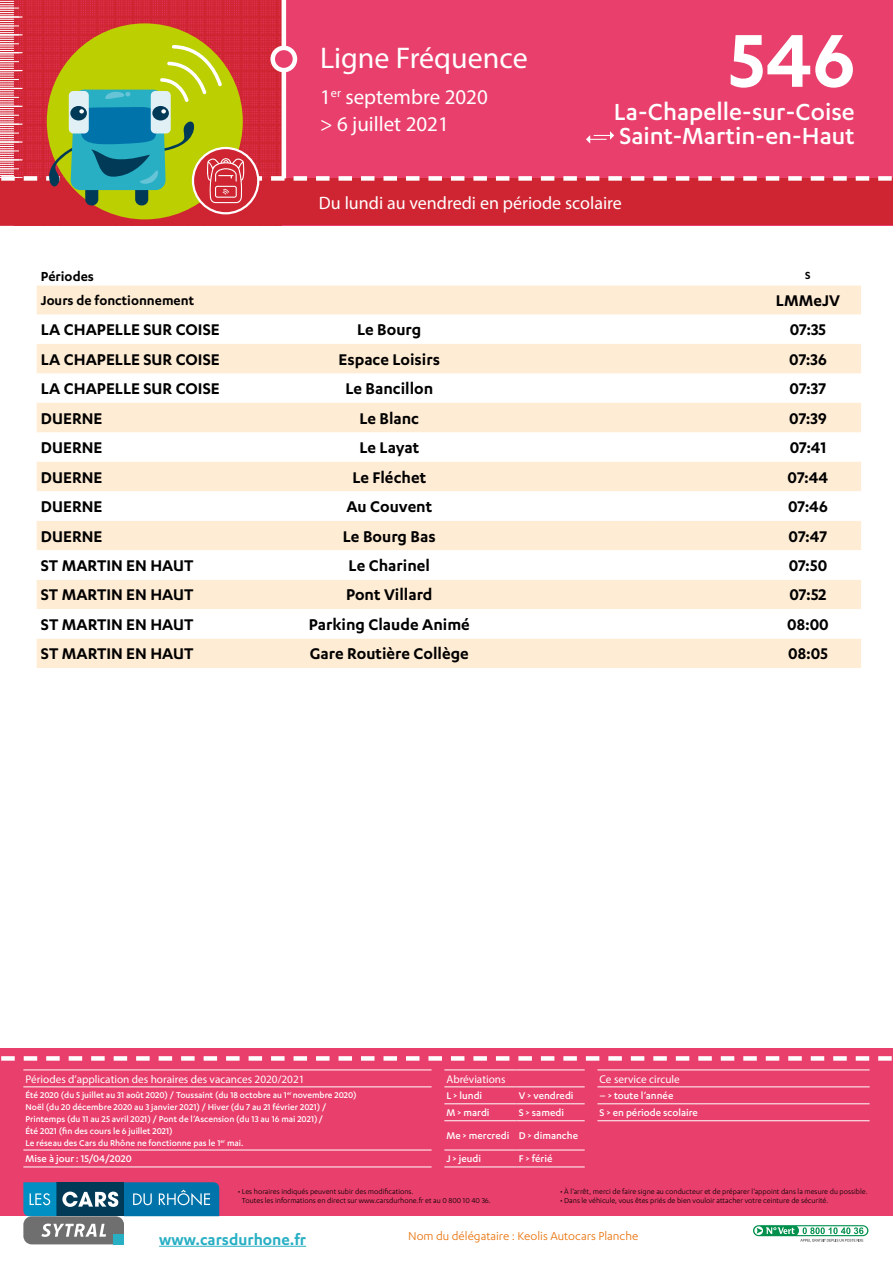
<style>
.page{position:relative;width:893px;height:1263px;background:#fff}
.page>*{position:absolute;margin:0;border:0;box-sizing:border-box;transform-origin:0 0}
.t1{font:600 87px "Karbon";color:#fff}
.t2{font:30px "Myriad Pro";color:#fff}
.t3{font:500 27px/23.2px "Karbon";color:#fff}
.t4{font:21px/27px "Myriad Pro";color:#fff}
.t5{font:600 18px "Karbon";color:#000}
.t6{font:18px "Myriad Pro";color:#fff}
.t7{font:600 17.55px "Karbon";color:#28afc4}
.t8{font:600 15px "Karbon";color:#000}
.t9{font:13.2px "Karbon";color:#ea7007}
.t10{font:600 12px "Karbon";color:#000}
.t11{font:500 11.25px "Karbon";color:#fff}
.t12{font:11.25px "Myriad Pro";color:#fff}
.t13{font:500 9.75px/12px "Karbon";color:#fff}
.t14{font:8.25px/9px "Karbon";color:#000}
</style>
<div class="page">
<div style="left:0;top:1048px;width:893px;height:168px;background:#e93f6c"></div>
<svg style="left:1px;top:1056px;width:891px;height:5px"></svg>
<svg style="left:753px;top:1225px;width:115px;height:17px"></svg>
<hr style="left:159px;top:1246px;width:147px;height:1px;background:#28afc4">
<svg style="left:23px;top:1182px;width:196px;height:62px"></svg>
<hr style="left:23px;top:1070px;width:409px;height:1px;background:#fff">
<hr style="left:444px;top:1070px;width:73px;height:1px;background:#fff">
<hr style="left:517px;top:1070px;width:68px;height:1px;background:#fff">
<hr style="left:597px;top:1070px;width:273px;height:1px;background:#fff">
<hr style="left:23px;top:1086px;width:409px;height:1px;background:#fff">
<hr style="left:444px;top:1086px;width:73px;height:1px;background:#fff">
<hr style="left:517px;top:1086px;width:68px;height:1px;background:#fff">
<hr style="left:597px;top:1086px;width:273px;height:1px;background:#fff">
<hr style="left:444px;top:1103px;width:73px;height:1px;background:#fff">
<hr style="left:517px;top:1103px;width:68px;height:1px;background:#fff">
<hr style="left:597px;top:1103px;width:273px;height:1px;background:#fff">
<hr style="left:444px;top:1120px;width:73px;height:1px;background:#fff">
<hr style="left:517px;top:1120px;width:68px;height:1px;background:#fff">
<hr style="left:597px;top:1120px;width:273px;height:1px;background:#fff">
<hr style="left:23px;top:1150px;width:409px;height:1px;background:#fff">
<hr style="left:444px;top:1150px;width:73px;height:1px;background:#fff">
<hr style="left:517px;top:1150px;width:68px;height:1px;background:#fff">
<hr style="left:23px;top:1167px;width:409px;height:1px;background:#fff">
<hr style="left:444px;top:1167px;width:73px;height:1px;background:#fff">
<hr style="left:517px;top:1167px;width:68px;height:1px;background:#fff">
<svg style="left:0;top:0;width:893px;height:225px;background:#d44e5a"></svg>
<svg style="left:37px;top:286px;width:824px;height:382px;fill:#ffecd4"></svg>
<svg style="left:37px;top:491px;width:824px;height:147px"></svg>
<h2 class="t2" style="left:320px;top:39px;width:209px">Ligne Fréquence</h2>
<p class="t4" style="left:320px;top:83px;width:169px">1<sup>er</sup> septembre 2020 &gt; 6 juillet 2021</p>
<h1 class="t1" style="left:729px;top:11px;width:127px">546</h1>
<h3 class="t3" style="left:614px;top:100px;width:242px">La-Chapelle-sur-Coise<br>Saint-Martin-en-Haut</h3>
<p class="t6" style="left:319px;top:192px;width:305px">Du lundi au vendredi en période scolaire</p>
<p class="t8" style="left:41px;top:267px;width:55px">Périodes</p>
<p class="t10" style="left:805px;top:269px;width:7px">S</p>
<p class="t8" style="left:41px;top:292px;width:155px">Jours de fonctionnement</p>
<p class="t5" style="left:776px;top:290px;width:66px">LMMeJV</p>
<p class="t5" style="left:41px;top:320px;width:180px">LA CHAPELLE SUR COISE</p>
<p class="t5" style="left:357px;top:320px;width:66px">Le Bourg</p>
<p class="t5" style="left:790px;top:320px;width:38px">07:35</p>
<p class="t5" style="left:41px;top:349px;width:180px">LA CHAPELLE SUR COISE</p>
<p class="t5" style="left:338px;top:349px;width:103px">Espace Loisirs</p>
<p class="t5" style="left:789px;top:349px;width:39px">07:36</p>
<p class="t5" style="left:41px;top:379px;width:180px">LA CHAPELLE SUR COISE</p>
<p class="t5" style="left:345px;top:379px;width:89px">Le Bancillon</p>
<p class="t5" style="left:790px;top:379px;width:38px">07:37</p>
<p class="t5" style="left:41px;top:408px;width:63px">DUERNE</p>
<p class="t5" style="left:359px;top:408px;width:61px">Le Blanc</p>
<p class="t5" style="left:789px;top:408px;width:39px">07:39</p>
<p class="t5" style="left:41px;top:437px;width:63px">DUERNE</p>
<p class="t5" style="left:359px;top:437px;width:61px">Le Layat</p>
<p class="t5" style="left:790px;top:437px;width:38px">07:41</p>
<p class="t5" style="left:41px;top:467px;width:63px">DUERNE</p>
<p class="t5" style="left:352px;top:467px;width:75px">Le Fléchet</p>
<p class="t5" style="left:788px;top:467px;width:42px">07:44</p>
<p class="t5" style="left:41px;top:496px;width:63px">DUERNE</p>
<p class="t5" style="left:346px;top:496px;width:87px">Au Couvent</p>
<p class="t5" style="left:788px;top:496px;width:41px">07:46</p>
<p class="t5" style="left:41px;top:526px;width:63px">DUERNE</p>
<p class="t5" style="left:343px;top:526px;width:94px">Le Bourg Bas</p>
<p class="t5" style="left:789px;top:526px;width:40px">07:47</p>
<p class="t5" style="left:41px;top:555px;width:154px">ST MARTIN EN HAUT</p>
<p class="t5" style="left:349px;top:555px;width:83px">Le Charinel</p>
<p class="t5" style="left:789px;top:555px;width:40px">07:50</p>
<p class="t5" style="left:41px;top:585px;width:154px">ST MARTIN EN HAUT</p>
<p class="t5" style="left:346px;top:585px;width:88px">Pont Villard</p>
<p class="t5" style="left:789px;top:585px;width:39px">07:52</p>
<p class="t5" style="left:41px;top:614px;width:154px">ST MARTIN EN HAUT</p>
<p class="t5" style="left:309px;top:614px;width:163px">Parking Claude Animé</p>
<p class="t5" style="left:787px;top:614px;width:43px">08:00</p>
<p class="t5" style="left:41px;top:644px;width:154px">ST MARTIN EN HAUT</p>
<p class="t5" style="left:310px;top:644px;width:161px">Gare Routière Collège</p>
<p class="t5" style="left:788px;top:644px;width:41px">08:05</p>
<p class="t12" style="left:26px;top:1072px;width:281px">Périodes d’application des horaires des vacances 2020/2021</p>
<p class="t12" style="left:446px;top:1072px;width:61px">Abréviations</p>
<p class="t12" style="left:600px;top:1072px;width:82px">Ce service circule</p>
<p class="t13" style="left:26px;top:1088px;width:333px">Été 2020 (du 5 juillet au 31 août 2020) / Toussaint (du 18 octobre au 1<sup>er</sup> novembre 2020)<br>Noël (du 20 décembre 2020 au 3 janvier 2021) / Hiver (du 7 au 21 février 2021) / Printemps (du 11 au 25 avril 2021) / Pont de l’Ascension (du 13 au 16 mai 2021) /<br>Été 2021 (fin des cours le 6 juillet 2021)<br>Le réseau des Cars du Rhône ne fonctionne pas le 1<sup>er</sup> mai.</p>
<p class="t11" style="left:446px;top:1089px;width:37px">L &gt; lundi</p>
<p class="t11" style="left:519px;top:1089px;width:56px">V &gt; vendredi</p>
<p class="t11" style="left:600px;top:1089px;width:75px">– &gt; toute l’année</p>
<p class="t11" style="left:446px;top:1106px;width:45px">M &gt; mardi</p>
<p class="t11" style="left:519px;top:1106px;width:47px">S &gt; samedi</p>
<p class="t11" style="left:600px;top:1106px;width:100px">S &gt; en période scolaire</p>
<p class="t11" style="left:446px;top:1129px;width:133px">Me &gt; mercredi D &gt; dimanche</p>
<p class="t11" style="left:26px;top:1152px;width:108px">Mise à jour: 15/04/2020</p>
<p class="t11" style="left:446px;top:1152px;width:36px">J &gt; jeudi</p>
<p class="t11" style="left:519px;top:1152px;width:35px">F &gt; férié</p>
<p class="t14" style="left:242px;top:1187px;width:250px;text-indent:-4px">• Les horaires indiqués peuvent subir des modifications.<br>Toutes les informations en direct sur www.carsdurhone.fr et au 0 800 10 40 36.</p>
<p class="t14" style="left:560px;top:1187px;width:309px">• À l’arrêt, merci de faire signe au conducteur et de préparer l’appoint dans la mesure du possible.</p>
<p class="t14" style="left:560px;top:1196px;width:270px">• Dans le véhicule, vous êtes priés de bien vouloir attacher votre ceinture de sécurité.</p>
<p class="t7" style="left:159px;top:1229px;width:149px">www.carsdurhone.fr</p>
<p class="t9" style="left:408px;top:1228px;width:232px">Nom du délégataire : Keolis Autocars Planche</p>
</div>
